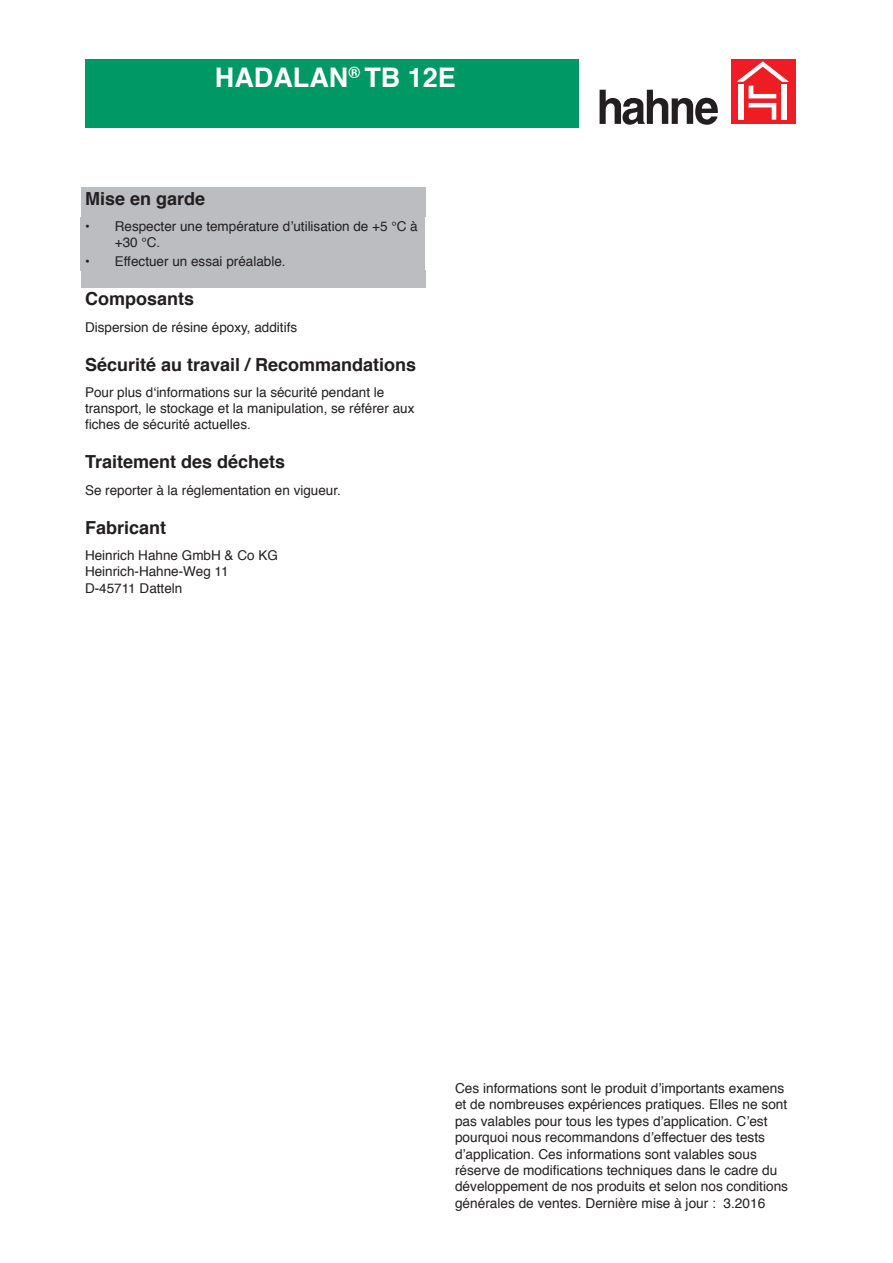
<style>
.page{position:relative;width:893px;height:1263px;background:#fff}
.page>*{position:absolute;margin:0;border:0;box-sizing:border-box;transform-origin:0 0}
.t1{font:700 27px "Helvetica";color:#fff}
.t2{font:700 18px "Helvetica";color:#231f20}
.t3{font:13.65px/16.4px "Helvetica";color:#231f20}
.t4{font:13.5px/16.2px "Helvetica";color:#231f20}
.t5{font:700 13.5px "Helvetica";color:#231f20}
</style>
<div class="page">
<div style="left:731px;top:60px;width:64px;height:64px;background:#ee1d23"></div>
<svg style="left:736px;top:61px;width:53px;height:59px"></svg>
<div style="left:738px;top:84px;width:6px;height:36px;background:#fff"></div>
<div style="left:782px;top:84px;width:5px;height:36px;background:#fff"></div>
<svg style="left:600px;top:90px;width:118px;height:35px"></svg>
<div style="left:85px;top:60px;width:493px;height:68px;background:#009864"></div>
<div style="left:81px;top:187px;width:344px;height:30px;background:#bcbdc0"></div>
<div style="left:81px;top:217px;width:30px;height:35px;background:#bcbdc0"></div>
<div style="left:111px;top:217px;width:314px;height:35px;background:#bcbdc0"></div>
<div style="left:81px;top:252px;width:30px;height:19px;background:#bcbdc0"></div>
<div style="left:111px;top:252px;width:314px;height:19px;background:#bcbdc0"></div>
<div style="left:81px;top:270px;width:344px;height:17px;background:#bcbdc0"></div>
<p class="t1" style="left:215px;top:56px;width:242px">HADALAN<sup>®</sup> TB 12E</p>
<p class="t2" style="left:85px;top:184px;width:122px">Mise en garde</p>
<p class="t5" style="left:85px;top:216px;width:6px">•</p>
<p class="t4" style="left:115px;top:219px;width:304px">Respecter une température d’utilisation de +5 °C à +30 °C.</p>
<p class="t5" style="left:85px;top:250px;width:6px">•</p>
<p class="t4" style="left:115px;top:254px;width:172px">Effectuer un essai préalable.</p>
<p class="t2" style="left:85px;top:284px;width:111px">Composants</p>
<p class="t4" style="left:85px;top:319px;width:214px">Dispersion de résine époxy, additifs</p>
<p class="t2" style="left:85px;top:350px;width:333px">Sécurité au travail / Recommandations</p>
<p class="t4" style="left:85px;top:384px;width:331px">Pour plus d‘informations sur la sécurité pendant le transport, le stockage et la manipulation, se référer aux fiches de sécurité actuelles.</p>
<p class="t2" style="left:85px;top:447px;width:202px">Traitement des déchets</p>
<p class="t4" style="left:85px;top:482px;width:257px">Se reporter à la réglementation en vigueur.</p>
<p class="t2" style="left:85px;top:513px;width:83px">Fabricant</p>
<p class="t4" style="left:85px;top:548px;width:194px">Heinrich Hahne GmbH &amp; Co KG</p>
<p class="t4" style="left:85px;top:564px;width:145px">Heinrich-Hahne-Weg 11</p>
<p class="t4" style="left:85px;top:580px;width:99px">D-45711 Datteln</p>
<p class="t3" style="left:455px;top:1080px;width:335px">Ces informations sont le produit d’importants examens et de nombreuses expériences pratiques. Elles ne sont pas valables pour tous les types d’application. C’est pourquoi nous recommandons d’effectuer des tests d’application. Ces informations sont valables sous réserve de modifications techniques dans le cadre du développement de nos produits et selon nos conditions générales de ventes. Dernière mise à jour : 3.2016</p>
</div>
